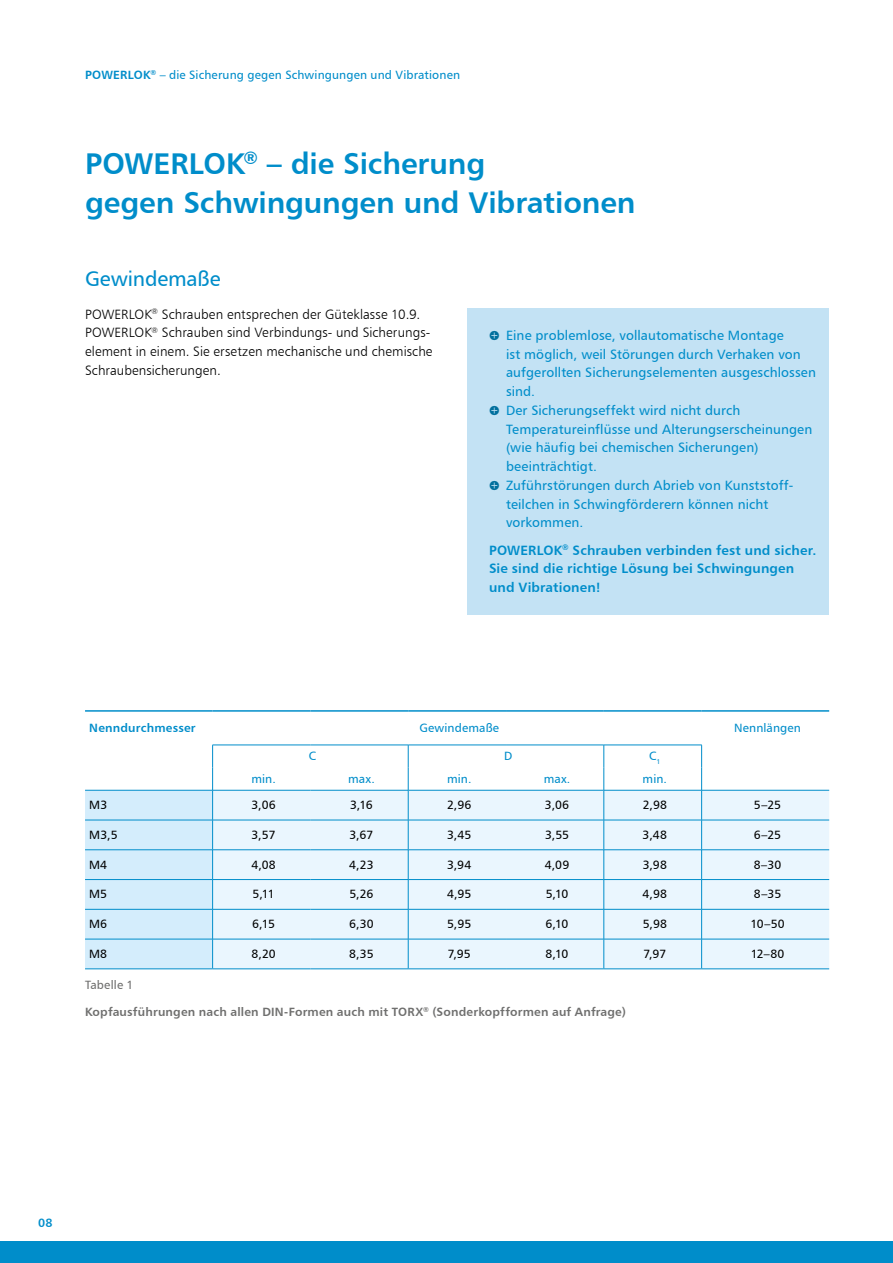
<style>
.page{position:relative;width:893px;height:1263px;background:#fff}
.page>*{position:absolute;margin:0;border:0;box-sizing:border-box;transform-origin:0 0}
.t1{font:30px/38.2px "Humanist 777 BT Bold B";letter-spacing:-.005em;color:#008dca}
.t2{font:21px "Humanist 777 BT Roman B";letter-spacing:-.005em;color:#008dca}
.t3{font:13.5px/18.8px "Humanist 777 BT Roman B";letter-spacing:.005em;color:#008dca}
.t4{font:13.5px/18.8px "Humanist 777 BT Light B";letter-spacing:.005em;color:#000}
.t5{font:13.5px/18.8px "Humanist 777 BT Bold B";letter-spacing:.01em;color:#008dca}
.t6{font:12px "Humanist 777 BT Roman B";letter-spacing:.005em;color:#000}
.t7{font:12px "Humanist 777 BT Roman B";letter-spacing:.01em;color:#008dca}
.t8{font:12px "Humanist 777 BT Bold B";letter-spacing:.015em;color:#6f6f6e}
.t9{font:12px "Humanist 777 BT Bold B";letter-spacing:.015em;color:#008dca}
.t10{font:12px "Humanist 777 BT Roman B";letter-spacing:.01em;color:#6f6f6e}
.s1{font-family:"Humanist 777 BT Bold B"}
.s2{font-family:"Klavika";color:#006f9d}
</style>
<div class="page">
<div style="left:0;top:1242px;width:893px;height:21px;background:#008dca"></div>
<div style="left:468px;top:308px;width:361px;height:306px;background:#c3e2f4"></div>
<svg style="left:212px;top:744px;width:617px;height:46px"></svg>
<div style="left:213px;top:791px;width:616px;height:177px;background:#eaf6fe"></div>
<hr style="left:213px;top:790px;width:97px;height:1px;background:#008dca">
<hr style="left:310px;top:790px;width:98px;height:1px;background:#008dca">
<hr style="left:408px;top:790px;width:98px;height:1px;background:#008dca">
<hr style="left:506px;top:790px;width:98px;height:1px;background:#008dca">
<hr style="left:604px;top:790px;width:97px;height:1px;background:#008dca">
<hr style="left:702px;top:790px;width:127px;height:1px;background:#008dca">
<hr style="left:85px;top:710px;width:128px;height:2px;background:#008dca">
<hr style="left:213px;top:710px;width:97px;height:2px;background:#008dca">
<hr style="left:310px;top:710px;width:98px;height:2px;background:#008dca">
<hr style="left:408px;top:710px;width:98px;height:2px;background:#008dca">
<hr style="left:506px;top:710px;width:98px;height:2px;background:#008dca">
<hr style="left:604px;top:710px;width:98px;height:2px;background:#008dca">
<hr style="left:702px;top:710px;width:127px;height:2px;background:#008dca">
<hr style="left:213px;top:820px;width:97px;height:1px;background:#008dca">
<hr style="left:310px;top:820px;width:98px;height:1px;background:#008dca">
<hr style="left:408px;top:820px;width:98px;height:1px;background:#008dca">
<hr style="left:506px;top:820px;width:98px;height:1px;background:#008dca">
<hr style="left:604px;top:820px;width:98px;height:1px;background:#008dca">
<hr style="left:702px;top:820px;width:127px;height:1px;background:#008dca">
<hr style="left:213px;top:849px;width:97px;height:1px;background:#008dca">
<hr style="left:310px;top:849px;width:98px;height:1px;background:#008dca">
<hr style="left:408px;top:849px;width:98px;height:1px;background:#008dca">
<hr style="left:506px;top:849px;width:98px;height:1px;background:#008dca">
<hr style="left:604px;top:849px;width:98px;height:1px;background:#008dca">
<hr style="left:702px;top:849px;width:127px;height:1px;background:#008dca">
<hr style="left:213px;top:879px;width:97px;height:1px;background:#008dca">
<hr style="left:310px;top:879px;width:98px;height:1px;background:#008dca">
<hr style="left:408px;top:879px;width:98px;height:1px;background:#008dca">
<hr style="left:506px;top:879px;width:98px;height:1px;background:#008dca">
<hr style="left:604px;top:879px;width:98px;height:1px;background:#008dca">
<hr style="left:702px;top:879px;width:127px;height:1px;background:#008dca">
<hr style="left:213px;top:909px;width:97px;height:1px;background:#008dca">
<hr style="left:310px;top:909px;width:98px;height:1px;background:#008dca">
<hr style="left:408px;top:909px;width:98px;height:1px;background:#008dca">
<hr style="left:506px;top:909px;width:98px;height:1px;background:#008dca">
<hr style="left:604px;top:909px;width:98px;height:1px;background:#008dca">
<hr style="left:702px;top:909px;width:127px;height:1px;background:#008dca">
<hr style="left:213px;top:939px;width:97px;height:1px;background:#008dca">
<hr style="left:310px;top:939px;width:98px;height:1px;background:#008dca">
<hr style="left:408px;top:939px;width:98px;height:1px;background:#008dca">
<hr style="left:506px;top:939px;width:98px;height:1px;background:#008dca">
<hr style="left:604px;top:939px;width:98px;height:1px;background:#008dca">
<hr style="left:702px;top:939px;width:127px;height:1px;background:#008dca">
<hr style="left:213px;top:968px;width:97px;height:1px;background:#008dca">
<hr style="left:310px;top:968px;width:98px;height:1px;background:#008dca">
<hr style="left:408px;top:968px;width:98px;height:1px;background:#008dca">
<hr style="left:506px;top:968px;width:98px;height:1px;background:#008dca">
<hr style="left:604px;top:968px;width:98px;height:1px;background:#008dca">
<hr style="left:702px;top:968px;width:127px;height:1px;background:#008dca">
<hr style="left:701px;top:790px;width:1px;height:30px;background:#008dca">
<svg style="left:701px;top:820px;width:1px;height:89px"></svg>
<hr style="left:701px;top:909px;width:1px;height:30px;background:#008dca">
<svg style="left:701px;top:939px;width:1px;height:29px"></svg>
<svg style="left:85px;top:746px;width:128px;height:223px"></svg>
<svg style="left:701px;top:746px;width:1px;height:44px"></svg>
<hr style="left:212px;top:745px;width:98px;height:1px;background:#008dca">
<hr style="left:310px;top:745px;width:98px;height:1px;background:#008dca">
<hr style="left:408px;top:745px;width:98px;height:1px;background:#008dca">
<hr style="left:506px;top:745px;width:98px;height:1px;background:#008dca">
<hr style="left:604px;top:745px;width:98px;height:1px;background:#008dca">
<svg style="left:408px;top:745px;width:1px;height:45px"></svg>
<svg style="left:604px;top:745px;width:1px;height:45px"></svg>
<hr style="left:408px;top:790px;width:1px;height:30px;background:#008dca">
<hr style="left:604px;top:790px;width:1px;height:30px;background:#008dca">
<svg style="left:408px;top:820px;width:1px;height:89px"></svg>
<svg style="left:604px;top:820px;width:1px;height:89px"></svg>
<hr style="left:408px;top:909px;width:1px;height:30px;background:#008dca">
<hr style="left:604px;top:909px;width:1px;height:30px;background:#008dca">
<svg style="left:408px;top:939px;width:1px;height:29px"></svg>
<svg style="left:604px;top:939px;width:1px;height:29px"></svg>
<p class="t7" style="left:85px;top:67px;width:377px"><span class="s1">POWERLOK</span><sup>®</sup> – die Sicherung gegen Schwingungen und Vibrationen</p>
<h1 class="t1" style="left:85px;top:144px;width:552px">POWERLOK<sup>®</sup> – die Sicherung<br>gegen Schwingungen und Vibrationen</h1>
<h2 class="t2" style="left:85px;top:266px;width:137px">Gewindemaße</h2>
<p class="t4" style="left:85px;top:304px;width:349px">POWERLOK<sup>®</sup> Schrauben entsprechen der Güteklasse 10.9.<br>POWERLOK<sup>®</sup> Schrauben sind Verbindungs- und Sicherungs&shy;element in einem. Sie ersetzen mechanische und chemische Schraubensicherungen.</p>
<p class="t3" style="left:506px;top:325px;width:311px;text-indent:-17px"><span class="s2">•</span> Eine problemlose, vollautomatische Montage<br>ist möglich, weil Störungen durch Verhaken von aufgerollten Sicherungselementen ausgeschlossen sind.</p>
<p class="t3" style="left:506px;top:400px;width:308px;text-indent:-17px"><span class="s2">•</span> Der Sicherungseffekt wird nicht durch Temperatureinflüsse und Alterungserscheinungen (wie häufig bei chemischen Sicherungen) beeinträchtigt.</p>
<p class="t3" style="left:506px;top:475px;width:287px;text-indent:-17px"><span class="s2">•</span> Zuführstörungen durch Abrieb von Kunststoff&shy;teilchen in Schwingförderern können nicht vorkommen.</p>
<p class="t5" style="left:489px;top:540px;width:329px">POWERLOK<sup>®</sup> Schrauben verbinden fest und sicher.<br>Sie sind die richtige Lösung bei Schwingungen und Vibrationen!</p>
<p class="t9" style="left:89px;top:720px;width:108px">Nenndurchmesser</p>
<p class="t7" style="left:419px;top:720px;width:81px">Gewindemaße</p>
<p class="t7" style="left:734px;top:720px;width:68px">Nennlängen</p>
<p class="t7" style="left:309px;top:749px;width:9px">C</p>
<p class="t7" style="left:504px;top:749px;width:10px">D</p>
<p class="t7" style="left:649px;top:749px;width:13px">C<sub>1</sub></p>
<p class="t7" style="left:251px;top:771px;width:26px">min.</p>
<p class="t7" style="left:348px;top:771px;width:28px">max.</p>
<p class="t7" style="left:447px;top:771px;width:26px">min.</p>
<p class="t7" style="left:544px;top:771px;width:28px">max.</p>
<p class="t7" style="left:643px;top:771px;width:26px">min.</p>
<p class="t6" style="left:89px;top:797px;width:19px">M3</p>
<p class="t6" style="left:252px;top:797px;width:26px">3,06</p>
<p class="t6" style="left:350px;top:797px;width:24px">3,16</p>
<p class="t6" style="left:447px;top:797px;width:26px">2,96</p>
<p class="t6" style="left:545px;top:797px;width:26px">3,06</p>
<p class="t6" style="left:643px;top:797px;width:26px">2,98</p>
<p class="t6" style="left:754px;top:797px;width:29px">5–25</p>
<p class="t6" style="left:89px;top:827px;width:30px">M3,5</p>
<p class="t6" style="left:252px;top:827px;width:26px">3,57</p>
<p class="t6" style="left:349px;top:827px;width:25px">3,67</p>
<p class="t6" style="left:447px;top:827px;width:26px">3,45</p>
<p class="t6" style="left:545px;top:827px;width:25px">3,55</p>
<p class="t6" style="left:643px;top:827px;width:26px">3,48</p>
<p class="t6" style="left:754px;top:827px;width:29px">6–25</p>
<p class="t6" style="left:89px;top:857px;width:19px">M4</p>
<p class="t6" style="left:251px;top:857px;width:26px">4,08</p>
<p class="t6" style="left:349px;top:857px;width:26px">4,23</p>
<p class="t6" style="left:447px;top:857px;width:26px">3,94</p>
<p class="t6" style="left:545px;top:857px;width:26px">4,09</p>
<p class="t6" style="left:643px;top:857px;width:26px">3,98</p>
<p class="t6" style="left:754px;top:857px;width:29px">8–30</p>
<p class="t6" style="left:89px;top:887px;width:19px">M5</p>
<p class="t6" style="left:253px;top:887px;width:24px">5,11</p>
<p class="t6" style="left:349px;top:887px;width:26px">5,26</p>
<p class="t6" style="left:447px;top:887px;width:26px">4,95</p>
<p class="t6" style="left:546px;top:887px;width:24px">5,10</p>
<p class="t6" style="left:643px;top:887px;width:26px">4,98</p>
<p class="t6" style="left:754px;top:887px;width:29px">8–35</p>
<p class="t6" style="left:89px;top:916px;width:19px">M6</p>
<p class="t6" style="left:252px;top:916px;width:24px">6,15</p>
<p class="t6" style="left:349px;top:916px;width:26px">6,30</p>
<p class="t6" style="left:447px;top:916px;width:26px">5,95</p>
<p class="t6" style="left:546px;top:916px;width:24px">6,10</p>
<p class="t6" style="left:643px;top:916px;width:26px">5,98</p>
<p class="t6" style="left:750px;top:916px;width:36px">10–50</p>
<p class="t6" style="left:89px;top:946px;width:19px">M8</p>
<p class="t6" style="left:251px;top:946px;width:26px">8,20</p>
<p class="t6" style="left:349px;top:946px;width:26px">8,35</p>
<p class="t6" style="left:448px;top:946px;width:25px">7,95</p>
<p class="t6" style="left:546px;top:946px;width:24px">8,10</p>
<p class="t6" style="left:643px;top:946px;width:24px">7,97</p>
<p class="t6" style="left:751px;top:946px;width:35px">12–80</p>
<p class="t10" style="left:85px;top:977px;width:50px">Tabelle 1</p>
<p class="t8" style="left:85px;top:1004px;width:542px">Kopfausführungen nach allen DIN-Formen auch mit TORX<sup>®</sup> (Sonderkopfformen auf Anfrage)</p>
<p class="t9" style="left:38px;top:1215px;width:16px">08</p>
</div>
